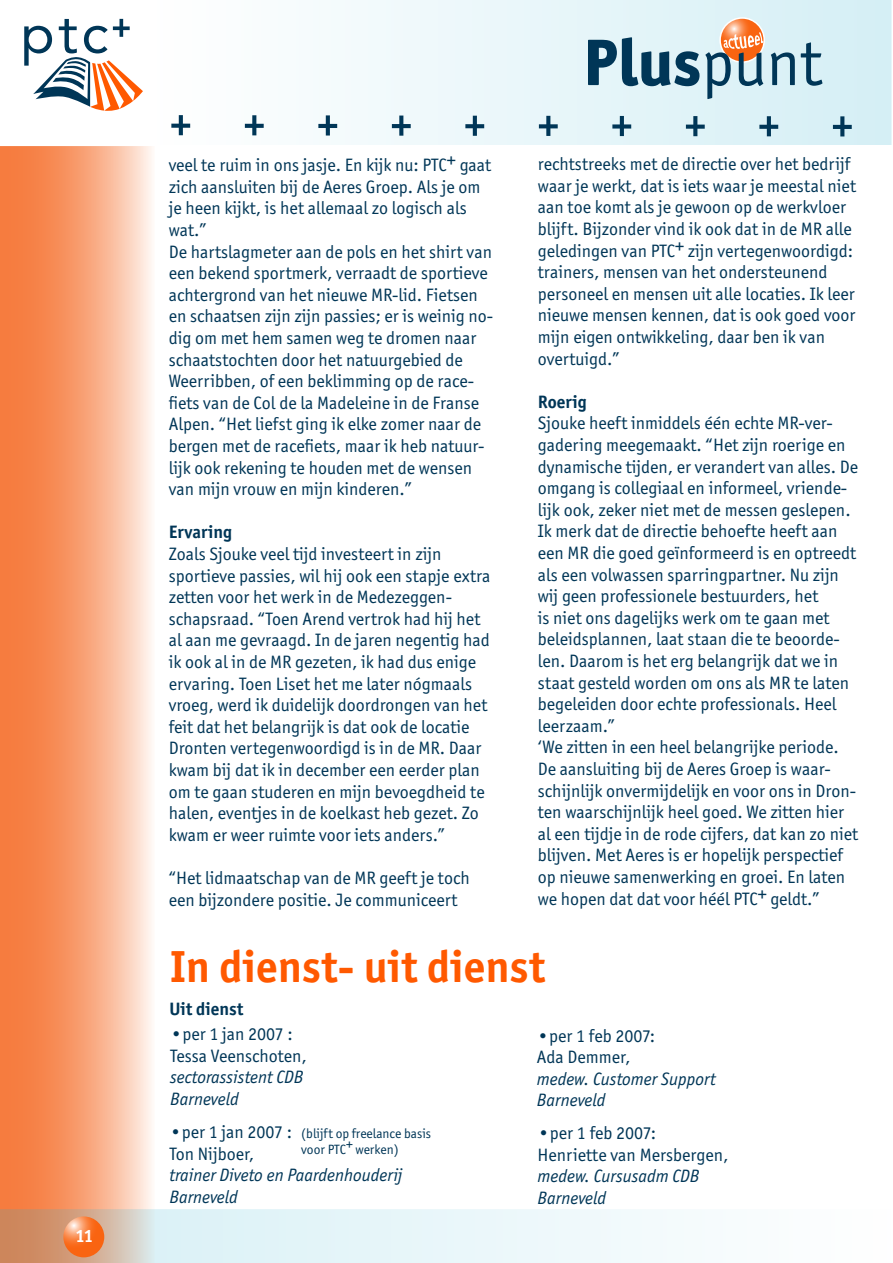
<style>
.page{position:relative;width:893px;height:1263px;background:#fff}
.page>*{position:absolute;margin:0;border:0;box-sizing:border-box;transform-origin:0 0}
.t1{font:700 45px "Officina Sans ITC";color:#ff5900}
.Alineastijl_1{font:18px/21.6px "Officina Sans ITC";color:#003657}
.Alineastijl_1-2{font:italic 18px "Officina Sans ITC";color:#003657}
.Alineastijl_1-3{font:700 18px "Officina Sans ITC";color:#003657}
.t2{font:700 18px "Officina Sans ITC";color:#fff}
.Alineastijl_1-4{font:13.5px/16.2px "Officina Sans ITC";color:#003657}
</style>
<div class="page">
<div style="left:153px;top:0;width:738px;height:145px;background:linear-gradient(to right,#fff,#d5eff5)"></div>
<svg style="left:720px;top:18px;width:44px;height:44px"></svg>
<div style="left:719px;top:17px;width:46px;height:46px;border:2px solid #fff;border-radius:50%"></div>
<svg style="left:171px;top:115px;width:19px;height:20px"></svg>
<svg style="left:245px;top:115px;width:19px;height:20px"></svg>
<svg style="left:318px;top:115px;width:19px;height:21px"></svg>
<svg style="left:392px;top:116px;width:19px;height:20px"></svg>
<svg style="left:465px;top:116px;width:19px;height:20px"></svg>
<svg style="left:539px;top:116px;width:19px;height:20px"></svg>
<svg style="left:612px;top:116px;width:19px;height:20px"></svg>
<svg style="left:686px;top:116px;width:19px;height:20px"></svg>
<svg style="left:759px;top:116px;width:19px;height:20px"></svg>
<svg style="left:833px;top:116px;width:19px;height:20px"></svg>
<svg style="left:0;top:146px;width:152px;height:1063px;background:#f8a176"></svg>
<svg style="left:0;top:1209px;width:684px;height:54px"></svg>
<svg style="left:24px;top:19px;width:119px;height:92px"></svg>
<svg style="left:63px;top:1216px;width:41px;height:41px"></svg>
<div style="left:588px;top:36px;width:111px;height:50px;background:#e3f4f8"></div>
<svg style="left:705px;top:32px;width:59px;height:67px;background:#e6d7ca"></svg>
<svg style="left:771px;top:52px;width:24px;height:33px"></svg>
<svg style="left:801px;top:42px;width:21px;height:44px"></svg>
<p class="t2" style="left:75px;top:1225px;width:20px">11</p>
<p class="Alineastijl_1" style="left:169px;top:154px;width:324px">veel te ruim in ons jasje. En kijk nu: PTC+ gaat zich aansluiten bij de Aeres Groep. Als je om je heen kijkt, is het allemaal zo logisch als wat.”</p>
<p class="Alineastijl_1" style="left:169px;top:241px;width:326px">De hartslagmeter aan de pols en het shirt van een bekend sportmerk, verraadt de sportieve achtergrond van het nieuwe MR-lid. Fietsen en schaatsen zijn zijn passies; er is weinig no&shy;dig om met hem samen weg te dromen naar schaatstochten door het natuurgebied de Weerribben, of een beklimming op de race&shy;fiets van de Col de la Madeleine in de Franse Alpen. “Het liefst ging ik elke zomer naar de bergen met de racefiets, maar ik heb natuur&shy;lijk ook rekening te houden met de wensen van mijn vrouw en mijn kinderen.”</p>
<p class="Alineastijl_1-3" style="left:169px;top:521px;width:65px">Ervaring</p>
<p class="Alineastijl_1" style="left:169px;top:543px;width:323px">Zoals Sjouke veel tijd investeert in zijn sportieve passies, wil hij ook een stapje extra zetten voor het werk in de Medezeggen&shy;schapsraad. “Toen Arend vertrok had hij het al aan me gevraagd. In de jaren negentig had ik ook al in de MR gezeten, ik had dus enige ervaring. Toen Liset het me later nógmaals vroeg, werd ik duidelijk doordrongen van het feit dat het belangrijk is dat ook de locatie Dronten vertegenwoordigd is in de MR. Daar kwam bij dat ik in december een eerder plan om te gaan studeren en mijn bevoegdheid te halen, eventjes in de koelkast heb gezet. Zo kwam er weer ruimte voor iets anders.”</p>
<p class="Alineastijl_1" style="left:169px;top:867px;width:303px">“Het lidmaatschap van de MR geeft je toch een bijzondere positie. Je communiceert</p>
<p class="Alineastijl_1" style="left:538px;top:153px;width:320px">rechtstreeks met de directie over het bedrijf waar je werkt, dat is iets waar je meestal niet aan toe komt als je gewoon op de werkvloer blijft. Bijzonder vind ik ook dat in de MR alle geledingen van PTC+ zijn vertegenwoordigd: trainers, mensen van het ondersteunend personeel en mensen uit alle locaties. Ik leer nieuwe mensen kennen, dat is ook goed voor mijn eigen ontwikkeling, daar ben ik van overtuigd.”</p>
<p class="Alineastijl_1-3" style="left:538px;top:390px;width:50px">Roerig</p>
<p class="Alineastijl_1" style="left:538px;top:412px;width:322px">Sjouke heeft inmiddels één echte MR-ver&shy;gadering meegemaakt. “Het zijn roerige en dynamische tijden, er verandert van alles. De omgang is collegiaal en informeel, vriende&shy;lijk ook, zeker niet met de messen geslepen.<br>Ik merk dat de directie behoefte heeft aan een MR die goed geïnformeerd is en optreedt als een volwassen sparringpartner. Nu zijn wij geen professionele bestuurders, het<br>is niet ons dagelijks werk om te gaan met beleidsplannen, laat staan die te beoorde&shy;len. Daarom is het erg belangrijk dat we in staat gesteld worden om ons als MR te laten begeleiden door echte professionals. Heel leerzaam.”</p>
<p class="Alineastijl_1" style="left:538px;top:736px;width:322px">‘We zitten in een heel belangrijke periode.<br>De aansluiting bij de Aeres Groep is waar&shy;schijnlijk onvermijdelijk en voor ons in Dron&shy;ten waarschijnlijk heel goed. We zitten hier al een tijdje in de rode cijfers, dat kan zo niet blijven. Met Aeres is er hopelijk perspectief op nieuwe samenwerking en groei. En laten we hopen dat dat voor héél PTC+ geldt.”</p>
<p class="t1" style="left:170px;top:938px;width:377px">In dienst- uit dienst</p>
<p class="Alineastijl_1-3" style="left:169px;top:998px;width:76px">Uit dienst</p>
<p class="Alineastijl_1" style="left:170px;top:1023px;width:124px">•per 1 jan 2007 :</p>
<p class="Alineastijl_1" style="left:170px;top:1045px;width:138px">Tessa Veenschoten,</p>
<p class="Alineastijl_1-2" style="left:170px;top:1067px;width:135px">sectorassistent CDB</p>
<p class="Alineastijl_1-2" style="left:170px;top:1089px;width:70px">Barneveld</p>
<p class="Alineastijl_1-4" style="left:301px;top:1125px;width:131px">(blijft op freelance basis voor PTC+ werken)</p>
<p class="Alineastijl_1" style="left:538px;top:1122px;width:120px">•per 1 feb 2007:</p>
<p class="Alineastijl_1" style="left:537px;top:1024px;width:120px">•per 1 feb 2007:</p>
<p class="Alineastijl_1" style="left:537px;top:1046px;width:95px">Ada Demmer,</p>
<p class="Alineastijl_1-2" style="left:537px;top:1069px;width:180px">medew. Customer Support</p>
<p class="Alineastijl_1-2" style="left:537px;top:1090px;width:70px">Barneveld</p>
<p class="Alineastijl_1" style="left:169px;top:1121px;width:124px">•per 1 jan 2007 :</p>
<p class="Alineastijl_1" style="left:169px;top:1142px;width:86px">Ton Nijboer,</p>
<p class="Alineastijl_1-2" style="left:169px;top:1165px;width:235px">trainer Diveto en Paardenhouderij</p>
<p class="Alineastijl_1-2" style="left:169px;top:1186px;width:70px">Barneveld</p>
<p class="Alineastijl_1" style="left:538px;top:1143px;width:192px">Henriette van Mersbergen,</p>
<p class="Alineastijl_1-2" style="left:538px;top:1166px;width:163px">medew. Cursusadm CDB</p>
<p class="Alineastijl_1-2" style="left:538px;top:1188px;width:70px">Barneveld</p>
</div>
